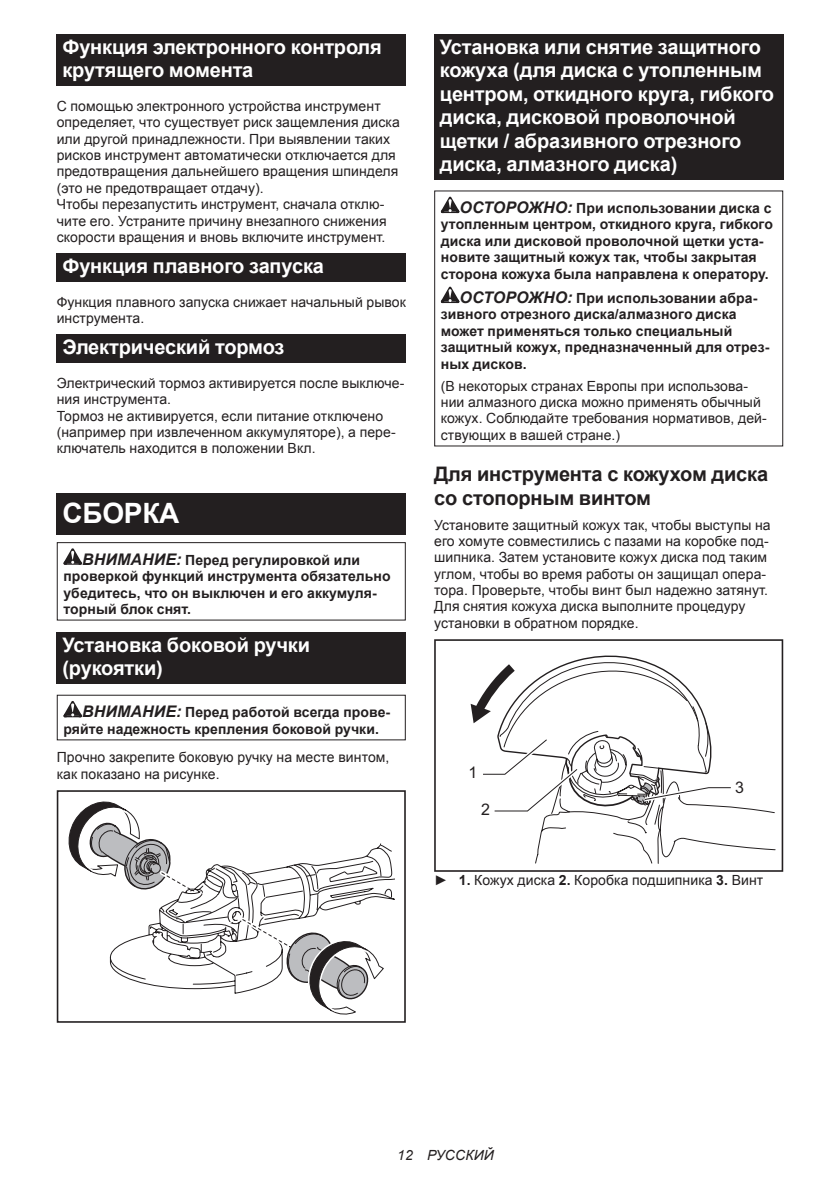
<style>
.page{position:relative;width:840px;height:1191px;background:#fff}
.page>*{position:absolute;margin:0;border:0;box-sizing:border-box;transform-origin:0 0}
.t1{font:700 28px "Arial";letter-spacing:-.01em;color:#fff}
.t2{font:700 20px/23.4px "Arial";letter-spacing:-.01em;color:#fff}
.t3{font:700 20px/23.4px "Arial";letter-spacing:-.01em;color:#231f20}
.t4{font:16px "Arial";color:#231f20}
.t5{font:14px/16.4px "Arial";letter-spacing:.005em;color:#231f20}
.t6{font:700 14px/16.4px "Arial";letter-spacing:.005em;color:#231f20}
.t7{font:italic 14px "Arial";letter-spacing:.005em;color:#231f20}
.s1{font-style:italic;font-size:16px}
.s2{font-weight:700}
</style>
<div class="page">
<div style="left:57px;top:34px;width:348px;height:52px;background:#231f20"></div>
<div style="left:57px;top:253px;width:348px;height:29px;background:#231f20"></div>
<div style="left:57px;top:334px;width:348px;height:29px;background:#231f20"></div>
<div style="left:57px;top:493px;width:348px;height:41px;background:#231f20"></div>
<svg style="left:63px;top:548px;width:19px;height:17px"></svg>
<div style="left:57px;top:542px;width:348px;height:78px;border:1px solid #231f20"></div>
<div style="left:57px;top:632px;width:348px;height:52px;background:#231f20"></div>
<svg style="left:63px;top:701px;width:19px;height:16px"></svg>
<svg style="left:110px;top:843px;width:285px;height:150px"></svg>
<svg style="left:199px;top:951px;width:13px;height:2px"></svg>
<svg style="left:237px;top:914px;width:147px;height:101px"></svg>
<svg style="left:68px;top:801px;width:124px;height:91px"></svg>
<div style="left:57px;top:790px;width:348px;height:232px;border:2px solid #231f20"></div>
<div style="left:434px;top:34px;width:348px;height:146px;background:#231f20"></div>
<svg style="left:440px;top:197px;width:19px;height:16px"></svg>
<svg style="left:440px;top:287px;width:19px;height:16px"></svg>
<svg style="left:434px;top:639px;width:348px;height:232px"></svg>
<h2 class="t2" style="left:62px;top:36px;width:321px">Функция электронного контроля крутящего момента</h2>
<p class="t5" style="left:57px;top:98px;width:344px">С помощью электронного устройства инструмент определяет, что существует риск защемления диска или другой принадлежности. При выявлении таких рисков инструмент автоматически отключается для предотвращения дальнейшего вращения шпинделя (это не предотвращает отдачу).<br>Чтобы перезапустить инструмент, сначала отклю&shy;чите его. Устраните причину внезапного снижения скорости вращения и вновь включите инструмент.</p>
<h2 class="t2" style="left:62px;top:255px;width:263px">Функция плавного запуска</h2>
<p class="t5" style="left:57px;top:294px;width:350px">Функция плавного запуска снижает начальный рывок инструмента.</p>
<h2 class="t2" style="left:62px;top:336px;width:223px">Электрический тормоз</h2>
<p class="t5" style="left:57px;top:375px;width:349px">Электрический тормоз активируется после выключе&shy;ния инструмента.<br>Тормоз не активируется, если питание отключено (например при извлеченном аккумуляторе), а пере&shy;ключатель находится в положении Вкл.</p>
<h1 class="t1" style="left:62px;top:494px;width:118px">СБОРКА</h1>
<p class="t6" style="left:63px;top:552px;width:328px;text-indent:19px"><span class="s1">ВНИМАНИЕ:</span> Перед регулировкой или проверкой функций инструмента обязательно убедитесь, что он выключен и его аккумуля&shy;торный блок снят.</p>
<h2 class="t2" style="left:62px;top:634px;width:249px">Установка боковой ручки (рукоятки)</h2>
<p class="t6" style="left:63px;top:704px;width:328px;text-indent:19px"><span class="s1">ВНИМАНИЕ:</span> Перед работой всегда прове&shy;ряйте надежность крепления боковой ручки.</p>
<p class="t5" style="left:57px;top:749px;width:334px">Прочно закрепите боковую ручку на месте винтом, как показано на рисунке.</p>
<h2 class="t2" style="left:439px;top:36px;width:335px">Установка или снятие защитного кожуха (для диска с утопленным центром, откидного круга, гибкого диска, дисковой проволочной щетки / абразивного отрезного диска, алмазного диска)</h2>
<p class="t6" style="left:440px;top:200px;width:333px;text-indent:19px"><span class="s1">ОСТОРОЖНО:</span> При использовании диска с утопленным центром, откидного круга, гибкого диска или дисковой проволочной щетки уста&shy;новите защитный кожух так, чтобы закрытая сторона кожуха была направлена к оператору.</p>
<p class="t6" style="left:440px;top:290px;width:330px;text-indent:19px"><span class="s1">ОСТОРОЖНО:</span> При использовании абра&shy;зивного отрезного диска/алмазного диска может применяться только специальный защитный кожух, предназначенный для отрез&shy;ных дисков.</p>
<p class="t5" style="left:440px;top:378px;width:327px">(В некоторых странах Европы при использова&shy;нии алмазного диска можно применять обычный кожух. Соблюдайте требования нормативов, дей&shy;ствующих в вашей стране.)</p>
<h2 class="t3" style="left:434px;top:463px;width:335px">Для инструмента с кожухом диска со стопорным винтом</h2>
<p class="t5" style="left:434px;top:516px;width:338px">Установите защитный кожух так, чтобы выступы на его хомуте совместились с пазами на коробке под&shy;шипника. Затем установите кожух диска под таким углом, чтобы во время работы он защищал опера&shy;тора. Проверьте, чтобы винт был надежно затянут.<br>Для снятия кожуха диска выполните процедуру установки в обратном порядке.</p>
<p class="t4" style="left:468px;top:762px;width:10px">1</p>
<p class="t4" style="left:481px;top:799px;width:10px">2</p>
<p class="t4" style="left:734px;top:777px;width:10px">3</p>
<p class="t5" style="left:434px;top:872px;width:330px">► <span class="s2">1.</span> Кожух диска <span class="s2">2.</span> Коробка подшипника <span class="s2">3.</span> Винт</p>
<p class="t7" style="left:397px;top:1146px;width:98px">12 РУССКИЙ</p>
</div>
